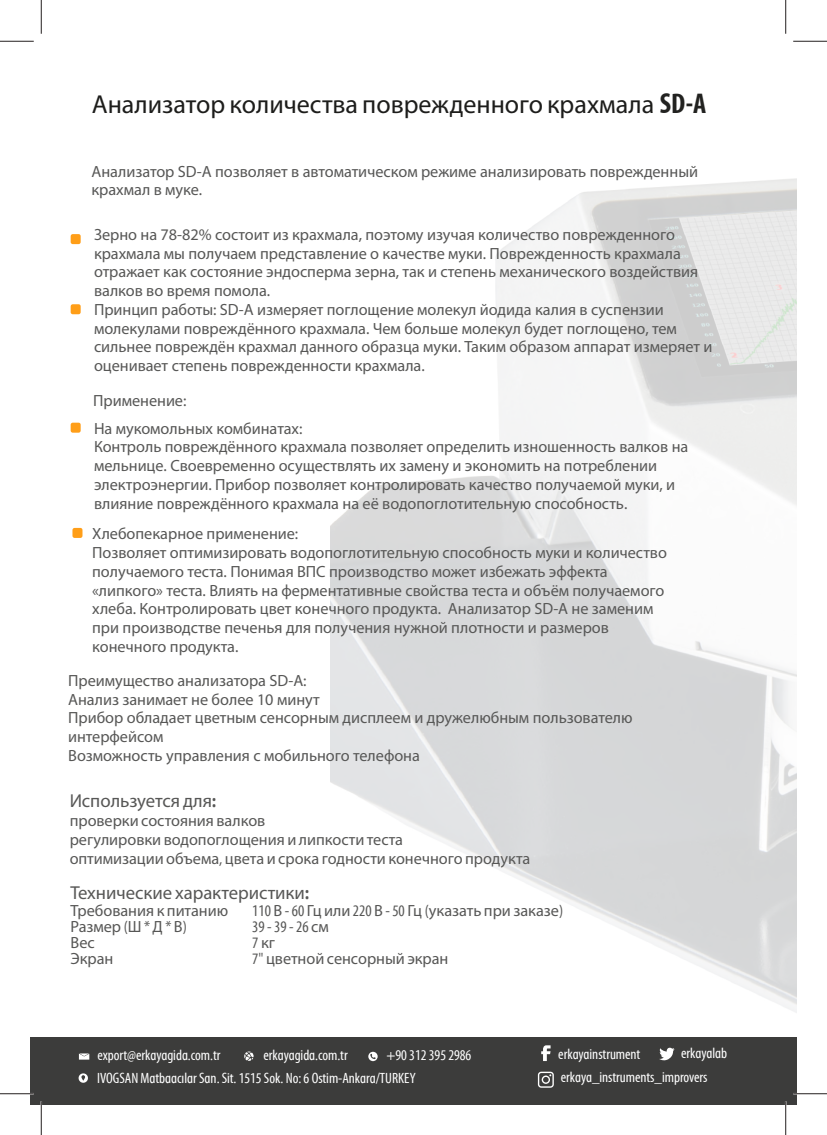
<style>
.page{position:relative;width:827px;height:1135px;background:#fff}
.page>*{position:absolute;margin:0;border:0;box-sizing:border-box;transform-origin:0 0}
.t1{font:26px "Myriad Pro";color:#1d1d1b}
.t2{font:18.75px "Myriad Pro";letter-spacing:-.005em;color:#575756}
.t3{font:16.25px/18.8px "Myriad Pro";color:#575756}
.t4{font:condensed 16.25px "CHP";color:#575756}
.t5{font:condensed 15px "CHP";color:#fff}
.s1{font-family:"CHP";font-weight:700;font-stretch:condensed;font-size:28.75px;color:#222220}
.s2{font-family:"CHP";font-weight:700;font-stretch:condensed}
.s3{font-family:"CHP";font-stretch:condensed}
.s4{font-family:"Myriad Pro";font-stretch:normal}
</style>
<div class="page">
<div style="left:31px;top:1037px;width:765px;height:67px;background:#3c3c3b"></div>
<svg style="left:71px;top:234px;width:10px;height:10px"></svg>
<svg style="left:71px;top:304px;width:10px;height:10px"></svg>
<svg style="left:72px;top:528px;width:10px;height:10px"></svg>
<svg style="left:71px;top:423px;width:10px;height:10px"></svg>
<svg style="left:244px;top:1051px;width:9px;height:10px"></svg>
<svg style="left:79px;top:1053px;width:10px;height:6px"></svg>
<svg style="left:79px;top:1073px;width:9px;height:10px"></svg>
<img style="left:331px;top:178px;width:465px;height:910px">
<hr style="left:40px;top:1101px;width:2px;height:34px;background:#fff">
<hr style="left:0;top:41px;width:34px;height:1px;background:#241f1f">
<hr style="left:793px;top:41px;width:34px;height:1px;background:#241f1f">
<hr style="left:0;top:1093px;width:34px;height:1px;background:#241f1f">
<hr style="left:793px;top:1093px;width:34px;height:1px;background:#241f1f">
<hr style="left:41px;top:0;width:1px;height:34px;background:#241f1f">
<hr style="left:41px;top:1101px;width:1px;height:34px;background:#241f1f">
<hr style="left:785px;top:0;width:1px;height:34px;background:#241f1f">
<hr style="left:785px;top:1101px;width:1px;height:34px;background:#241f1f">
<h1 class="t1" style="left:92px;top:88px;width:616px">Анализатор количества поврежденного крахмала <span class="s1">SD-A</span></h1>
<p class="t3" style="left:91px;top:161px;width:608px">Анализатор SD-A позволяет в автоматическом режиме анализировать поврежденный крахмал в муке.</p>
<p class="t3" style="left:94px;top:225px;width:620px">Зерно на 78-82% состоит из крахмала, поэтому изучая количество поврежденного крахмала мы получаем представление о качестве муки. Поврежденность крахмала отражает как состояние эндосперма зерна, так и степень механического воздействия валков во время помола.<br>Принцип работы: SD-A измеряет поглощение молекул йодида калия в суспензии молекулами повреждённого крахмала. Чем больше молекул будет поглощено, тем сильнее повреждён крахмал данного образца муки. Таким образом аппарат измеряет и оценивает степень поврежденности крахмала.</p>
<p class="t3" style="left:93px;top:391px;width:95px">Применение:</p>
<p class="t3" style="left:94px;top:419px;width:596px">На мукомольных комбинатах:<br>Контроль повреждённого крахмала позволяет определить изношенность валков на мельнице. Своевременно осуществлять их замену и экономить на потреблении электроэнергии. Прибор позволяет контролировать качество получаемой муки, и влияние повреждённого крахмала на её водопоглотительную способность.</p>
<p class="t3" style="left:92px;top:524px;width:576px">Хлебопекарное применение:<br>Позволяет оптимизировать водопоглотительную способность муки и количество получаемого теста. Понимая ВПС производство может избежать эффекта «липкого» теста. Влиять на ферментативные свойства теста и объём получаемого хлеба. Контролировать цвет конечного продукта. Анализатор SD-A не заменим при производстве печенья для получения нужной плотности и размеров конечного продукта.</p>
<p class="t3" style="left:68px;top:671px;width:566px">Преимущество анализатора SD-A:<br>Анализ занимает не более 10 минут<br>Прибор обладает цветным сенсорным дисплеем и дружелюбным пользователю интерфейсом<br>Возможность управления с мобильного телефона</p>
<p class="t2" style="left:70px;top:789px;width:148px">Используется для<span class="s2">:</span></p>
<p class="t3" style="left:70px;top:811px;width:462px">проверки состояния валков<br>регулировки водопоглощения и липкости теста<br>оптимизации объема<span class="s3">,</span> цвета и срока годности конечного продукта</p>
<p class="t2" style="left:70px;top:881px;width:240px">Технические характеристики<span class="s2">:</span></p>
<p class="t3" style="left:70px;top:900px;width:159px">Требования к питанию</p>
<p class="t3" style="left:252px;top:900px;width:312px"><span class="s3">110</span> В <span class="s3">- 60</span> Гц или <span class="s3">220</span> В <span class="s3">- 50</span> Гц <span class="s3">(</span>указать при заказе<span class="s3">)</span></p>
<p class="t3" style="left:70px;top:917px;width:118px">Размер <span class="s3">(</span>Ш <span class="s3">*</span> Д <span class="s3">*</span> В<span class="s3">)</span></p>
<p class="t4" style="left:252px;top:918px;width:78px">39 - 39 - 26 <span class="s4">см</span></p>
<p class="t3" style="left:70px;top:933px;width:26px">Вес</p>
<p class="t3" style="left:252px;top:933px;width:24px"><span class="s3">7</span> кг</p>
<p class="t3" style="left:70px;top:949px;width:44px">Экран</p>
<p class="t3" style="left:252px;top:949px;width:198px"><span class="s3">7"</span> цветной сенсорный экран</p>
<p class="t5" style="left:97px;top:1046px;width:125px">export@erkayagida.com.tr</p>
<p class="t5" style="left:263px;top:1046px;width:86px">erkayagida.com.tr</p>
<p class="t5" style="left:558px;top:1046px;width:84px">erkayainstrument</p>
<p class="t5" style="left:681px;top:1045px;width:48px">erkayalab</p>
<p class="t5" style="left:97px;top:1069px;width:320px">IVOGSAN Matbaacılar San. Sit. 1515 Sok. No: 6 Ostim-Ankara/TURKEY</p>
<p class="t5" style="left:386px;top:1046px;width:86px">+90 312 395 2986</p>
<p class="t5" style="left:560px;top:1069px;width:148px">erkaya_instruments_improvers</p>
</div>
